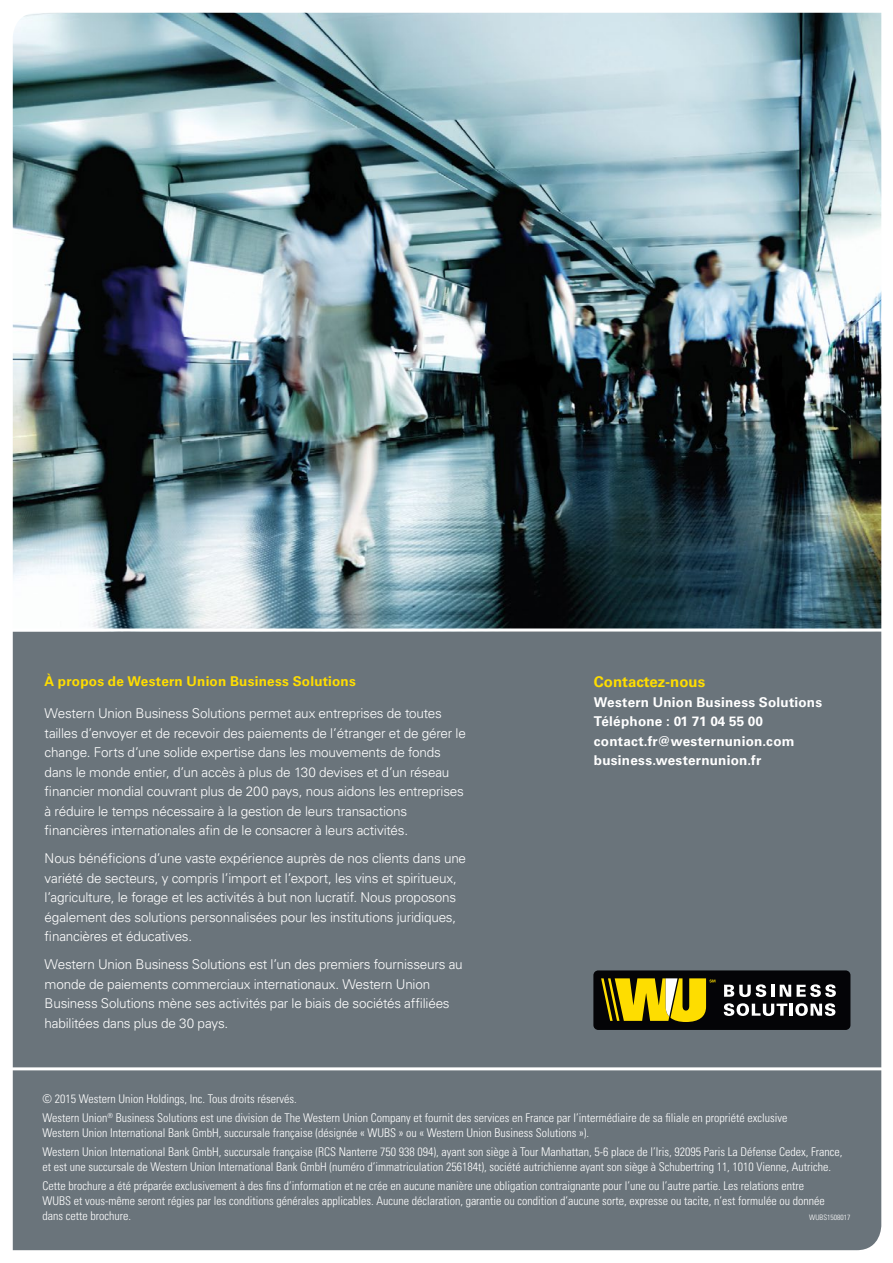
<style>
.page{position:relative;width:893px;height:1263px;background:#fff}
.page>*{position:absolute;margin:0;border:0;box-sizing:border-box;transform-origin:0 0}
.t1{font:700 15px "Univers LT Pro 65";color:#fd0}
.Body_Copy{font:300 13.5px/19.5px "Univers LT Pro 45";letter-spacing:-.015em;color:#fff}
.Body_Copy-2{font:700 13.5px/19.5px "Univers LT Pro 65";letter-spacing:.015em;color:#fff}
.Body_Copy-3{font:700 13.5px "Univers LT Pro 65";letter-spacing:.015em;color:#fd0}
.Legal_text{font:300 condensed 12px/15px "Univers LT Std";color:#fff}
.Legal_text-2{font:300 condensed 7.5px "Univers LT Std";color:#fff}
</style>
<div class="page">
<img style="left:12px;top:12px;width:870px;height:1239px">
<hr style="left:0;top:1067px;width:892px;height:3px;background:#fff">
<p class="Body_Copy-3" style="left:45px;top:673px;width:313px">À propos de Western Union Business Solutions</p>
<p class="Body_Copy" style="left:45px;top:704px;width:423px">Western Union Business Solutions permet aux entreprises de toutes tailles d’envoyer et de recevoir des paiements de l’étranger et de gérer le change. Forts d’une solide expertise dans les mouvements de fonds dans le monde entier, d’un accès à plus de 130 devises et d’un réseau financier mondial couvrant plus de 200 pays, nous aidons les entreprises à réduire le temps nécessaire à la gestion de leurs transactions financières internationales afin de le consacrer à leurs activités.</p>
<p class="Body_Copy" style="left:45px;top:849px;width:423px">Nous bénéficions d’une vaste expérience auprès de nos clients dans une variété de secteurs, y compris l’import et l’export, les vins et spiritueux, l’agriculture, le forage et les activités à but non lucratif. Nous proposons également des solutions personnalisées pour les institutions juridiques, financières et éducatives.</p>
<p class="Body_Copy" style="left:45px;top:955px;width:420px">Western Union Business Solutions est l’un des premiers fournisseurs au monde de paiements commerciaux internationaux. Western Union Business Solutions mène ses activités par le biais de sociétés affiliées habilitées dans plus de 30 pays.</p>
<p class="t1" style="left:594px;top:673px;width:113px">Contactez-nous</p>
<p class="Body_Copy-2" style="left:594px;top:692px;width:230px">Western Union Business Solutions<br>Téléphone : 01 71 04 55 00 contact.fr@westernunion.com business.westernunion.fr</p>
<p class="Legal_text" style="left:43px;top:1091px;width:256px">© 2015 Western Union Holdings, Inc. Tous droits réservés.</p>
<p class="Legal_text" style="left:43px;top:1110px;width:746px">Western Union<sup>®</sup> Business Solutions est une division de The Western Union Company et fournit des services en France par l’intermédiaire de sa filiale en propriété exclusive<br>Western Union International Bank GmbH, succursale française (désignée « WUBS » ou « Western Union Business Solutions »).</p>
<p class="Legal_text" style="left:43px;top:1144px;width:801px">Western Union International Bank GmbH, succursale française (RCS Nanterre 750 938 094), ayant son siège à Tour Manhattan, 5-6 place de l’Iris, 92095 Paris La Défense Cedex, France, et est une succursale de Western Union International Bank GmbH (numéro d’immatriculation 256184t), société autrichienne ayant son siège à Schubertring 11, 1010 Vienne, Autriche.</p>
<p class="Legal_text" style="left:43px;top:1179px;width:784px">Cette brochure a été préparée exclusivement à des fins d’information et ne crée en aucune manière une obligation contraignante pour l’une ou l’autre partie. Les relations entre<br>WUBS et vous‑même seront régies par les conditions générales applicables. Aucune déclaration, garantie ou condition d’aucune sorte, expresse ou tacite, n’est formulée ou donnée dans cette brochure.</p>
<p class="Legal_text-2" style="left:809px;top:1213px;width:43px">WUBS1508017</p>
</div>
